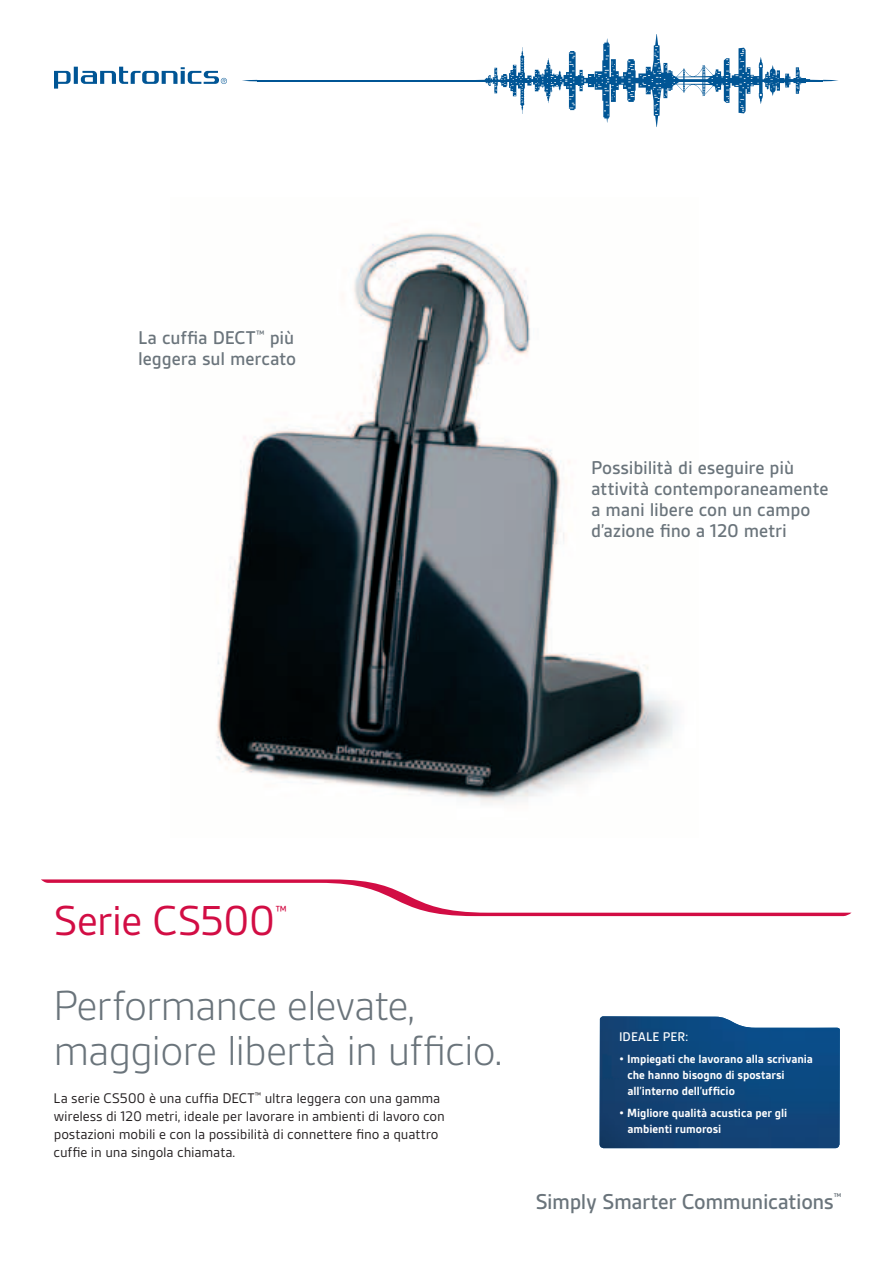
<style>
.page{position:relative;width:893px;height:1263px;background:#fff}
.page>*{position:absolute;margin:0;border:0;box-sizing:border-box;transform-origin:0 0}
.t1{font:300 45px/45px "Gesta";letter-spacing:-.035em;color:#6a747b}
.t2{font:45px "Gesta";letter-spacing:-.025em;color:#d20d44}
.t3{font:500 23.1px "Gesta";letter-spacing:-.02em;color:#6a747b}
.t4{font:500 19.8px/21px "Gesta";letter-spacing:-.005em;color:#6a747b}
.t5{font:15.75px "Gesta";color:#d20d44}
.t6{font:15px/18px "Gesta";letter-spacing:-.01em;color:#231f20}
.t7{font:500 13.5px "Gesta";letter-spacing:.005em;color:#fff}
.t8{font:700 12.75px/15.8px "Gesta";letter-spacing:-.005em;color:#fff}
</style>
<div class="page">
<svg style="left:41px;top:879px;width:810px;height:37px"></svg>
<hr style="left:257px;top:80px;width:270px;height:1px;background:#005595">
<svg style="left:242px;top:80px;width:15px;height:1px"></svg>
<svg style="left:54px;top:67px;width:173px;height:22px"></svg>
<svg style="left:468px;top:34px;width:370px;height:93px"></svg>
<img style="left:216px;top:231px;width:461px;height:572px">
<img style="left:600px;top:1016px;width:240px;height:132px">
<h3 class="t4" style="left:138px;top:328px;width:160px">La cuffia DECT<sup>™</sup> più leggera sul mercato</h3>
<h3 class="t4" style="left:591px;top:457px;width:239px">Possibilità di eseguire più attività contemporaneamente a mani libere con un campo d’azione fino a 120 metri</h3>
<h1 class="t2" style="left:53px;top:898px;width:224px">Serie CS500</h1>
<p class="t5" style="left:275px;top:903px;width:13px">™</p>
<h1 class="t1" style="left:53px;top:984px;width:451px">Performance elevate, maggiore libertà in ufficio.</h1>
<p class="t6" style="left:54px;top:1089px;width:393px">La serie CS500 è una cuffia DECT<sup>™</sup> ultra leggera con una gamma wireless di 120 metri, ideale per lavorare in ambienti di lavoro con postazioni mobili e con la possibilità di connettere fino a quattro cuffie in una singola chiamata.</p>
<p class="t7" style="left:619px;top:1029px;width:71px">Ideale per:</p>
<p class="t8" style="left:628px;top:1051px;width:187px;text-indent:-9px">• Impiegati che lavorano alla scrivania che hanno bisogno di spostarsi all’interno dell’ufficio</p>
<p class="t8" style="left:628px;top:1105px;width:161px;text-indent:-9px">• Migliore qualità acustica per gli ambienti rumorosi</p>
<h2 class="t3" style="left:535px;top:1189px;width:308px">Simply Smarter Communications<sup>™</sup></h2>
</div>
